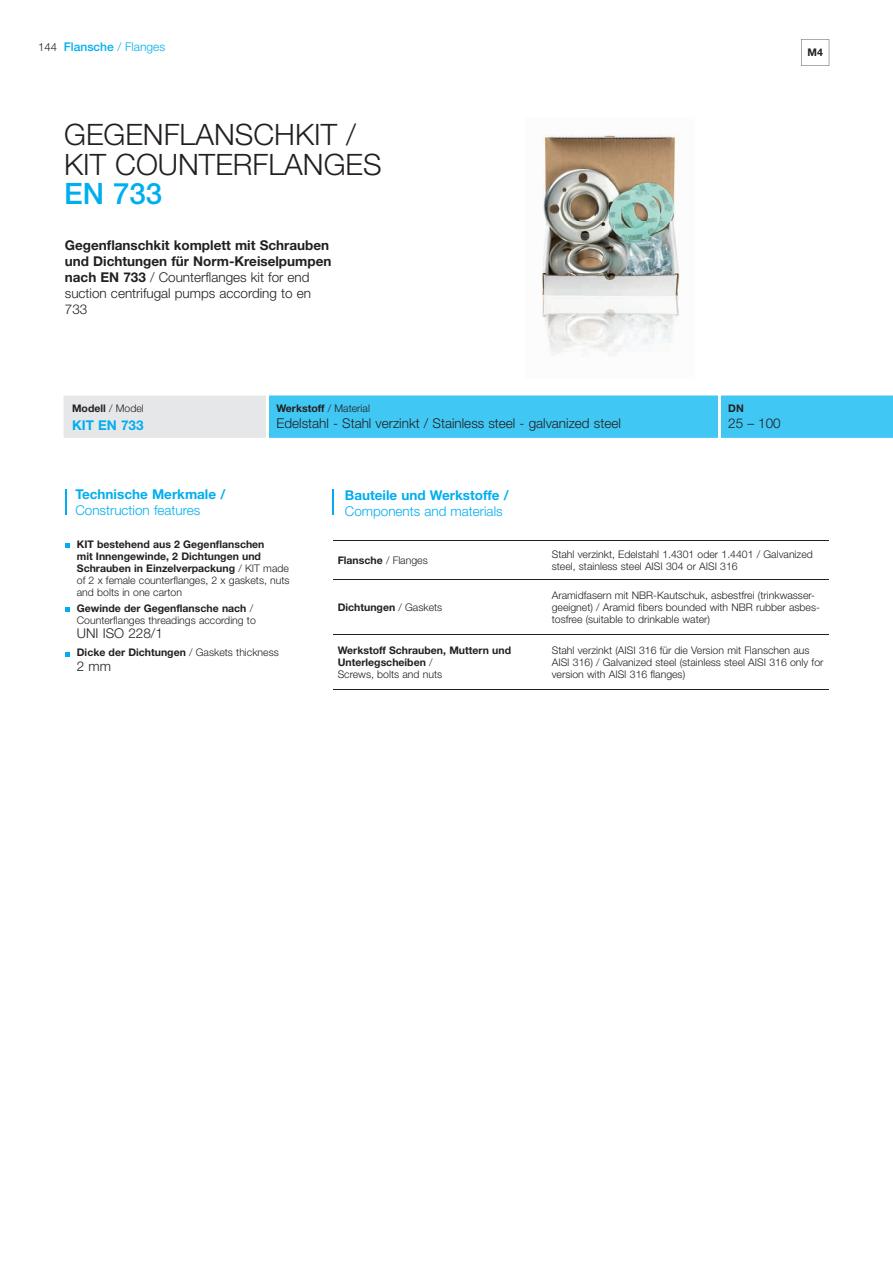
<style>
.page{position:relative;width:893px;height:1263px;background:#fff}
.page>*{position:absolute;margin:0;border:0;box-sizing:border-box;transform-origin:0 0}
.t1{font:300 29.55px/29.5px "Helvetica Neue LT Std";color:#231f20}
.t2{font:500 29.55px "Helvetica Neue LT Std";color:#00aeef}
.t3{font:700 13.5px/16.2px "Helvetica Neue LT Std";color:#231f20}
.t4{font:300 13.5px "Helvetica Neue LT Std";color:#231f20}
.t5{font:700 13.5px "Helvetica Neue LT Std";color:#00aeef}
.t6{font:300 13.5px "Helvetica Neue LT Std";color:#00aeef}
.t7{font:500 12px "Helvetica Neue LT Std";color:#00aeef}
.t8{font:300 10.5px/12px "Helvetica Neue LT Std";color:#231f20}
.t9{font:700 10.5px/12px "Helvetica Neue LT Std";color:#231f20}
.s1{font-weight:300;font-size:11.25px;color:#231f20}
.s2{font-weight:300}
.s3{font-weight:700}
</style>
<div class="page">
<svg style="left:65px;top:489px;width:1px;height:26px"></svg>
<svg style="left:65px;top:543px;width:4px;height:4px"></svg>
<svg style="left:65px;top:607px;width:4px;height:5px"></svg>
<svg style="left:65px;top:652px;width:4px;height:4px"></svg>
<img style="left:542px;top:134px;width:138px;height:220px">
<hr style="left:333px;top:541px;width:214px;height:1px;background:#231f20">
<hr style="left:547px;top:541px;width:282px;height:1px;background:#231f20">
<hr style="left:333px;top:579px;width:214px;height:1px;background:#231f20">
<hr style="left:333px;top:634px;width:214px;height:1px;background:#231f20">
<hr style="left:547px;top:579px;width:282px;height:1px;background:#231f20">
<hr style="left:547px;top:634px;width:282px;height:1px;background:#231f20">
<hr style="left:333px;top:689px;width:214px;height:1px;background:#231f20">
<hr style="left:547px;top:689px;width:282px;height:1px;background:#231f20">
<hr style="left:332px;top:489px;width:2px;height:26px;background:#00aeef">
<svg style="left:64px;top:395px;width:829px;height:43px;background:#6ccff1"></svg>
<hr style="left:267px;top:395px;width:2px;height:21px;background:#fff">
<hr style="left:267px;top:416px;width:2px;height:22px;background:#fff">
<hr style="left:718px;top:395px;width:3px;height:21px;background:#fff">
<hr style="left:718px;top:416px;width:3px;height:22px;background:#fff">
<svg style="left:801px;top:39px;width:28px;height:27px"></svg>
<p class="t7" style="left:38px;top:40px;width:128px"><span class="s1">144</span> Flansche <span class="s2">/ Flanges</span></p>
<h1 class="t1" style="left:64px;top:119px;width:319px">GEGENFLANSCHKIT /<br>KIT COUNTERFLANGES</h1>
<h1 class="t2" style="left:64px;top:176px;width:100px">EN 733</h1>
<p class="t3" style="left:65px;top:236px;width:268px">Gegenflanschkit komplett mit Schrauben und Dichtungen für Norm-Kreiselpumpen nach EN 733 <span class="s2">/ Counterflanges kit for end suction centrifugal pumps according to en 733</span></p>
<p class="t9" style="left:807px;top:46px;width:17px">M4</p>
<p class="t9" style="left:72px;top:401px;width:73px">Modell <span class="s2">/ Model</span></p>
<p class="t9" style="left:276px;top:401px;width:95px">Werkstoff <span class="s2">/ Material</span></p>
<p class="t9" style="left:728px;top:401px;width:17px">DN</p>
<p class="t5" style="left:72px;top:416px;width:73px">KIT EN 733</p>
<p class="t4" style="left:276px;top:415px;width:346px">Edelstahl - Stahl verzinkt / Stainless steel - galvanized steel</p>
<p class="t4" style="left:728px;top:415px;width:54px">25 – 100</p>
<p class="t5" style="left:75px;top:486px;width:151px">Technische Merkmale /</p>
<p class="t6" style="left:75px;top:502px;width:126px">Construction features</p>
<p class="t9" style="left:77px;top:538px;width:214px">KIT bestehend aus 2 Gegenflanschen<br>mit Innengewinde, 2 Dichtungen und Schrauben in Einzelverpackung <span class="s2">/ KIT made of 2 x female counterflanges, 2 x gaskets, nuts and bolts in one carton</span></p>
<p class="t8" style="left:77px;top:602px;width:181px"><span class="s3">Gewinde der Gegenflansche nach</span> /<br>Counterflanges threadings according to</p>
<p class="t4" style="left:77px;top:625px;width:88px">UNI ISO 228/1</p>
<p class="t9" style="left:77px;top:646px;width:203px">Dicke der Dichtungen <span class="s2">/ Gaskets thickness</span></p>
<p class="t4" style="left:77px;top:658px;width:36px">2 mm</p>
<p class="t5" style="left:345px;top:486px;width:165px">Bauteile und Werkstoffe /</p>
<p class="t6" style="left:345px;top:503px;width:159px">Components and materials</p>
<p class="t9" style="left:338px;top:554px;width:92px">Flansche <span class="s2">/ Flanges</span></p>
<p class="t8" style="left:552px;top:548px;width:263px">Stahl verzinkt, Edelstahl 1.4301 oder 1.4401 / Galvanized steel, stainless steel AISI 304 or AISI 316</p>
<p class="t9" style="left:338px;top:601px;width:106px">Dichtungen <span class="s2">/ Gaskets</span></p>
<p class="t8" style="left:552px;top:589px;width:270px">Aramidfasern mit NBR-Kautschuk, asbestfrei (trinkwasser&shy;geeignet) / Aramid fibers bounded with NBR rubber asbes&shy;tosfree (suitable to drinkable water)</p>
<p class="t9" style="left:338px;top:644px;width:175px">Werkstoff Schrauben, Muttern und<br>Unterlegscheiben <span class="s2">/<br>Screws, bolts and nuts</span></p>
<p class="t8" style="left:552px;top:644px;width:273px">Stahl verzinkt (AISI 316 für die Version mit Flanschen aus<br>AISI 316) / Galvanized steel (stainless steel AISI 316 only for version with AISI 316 flanges)</p>
</div>
